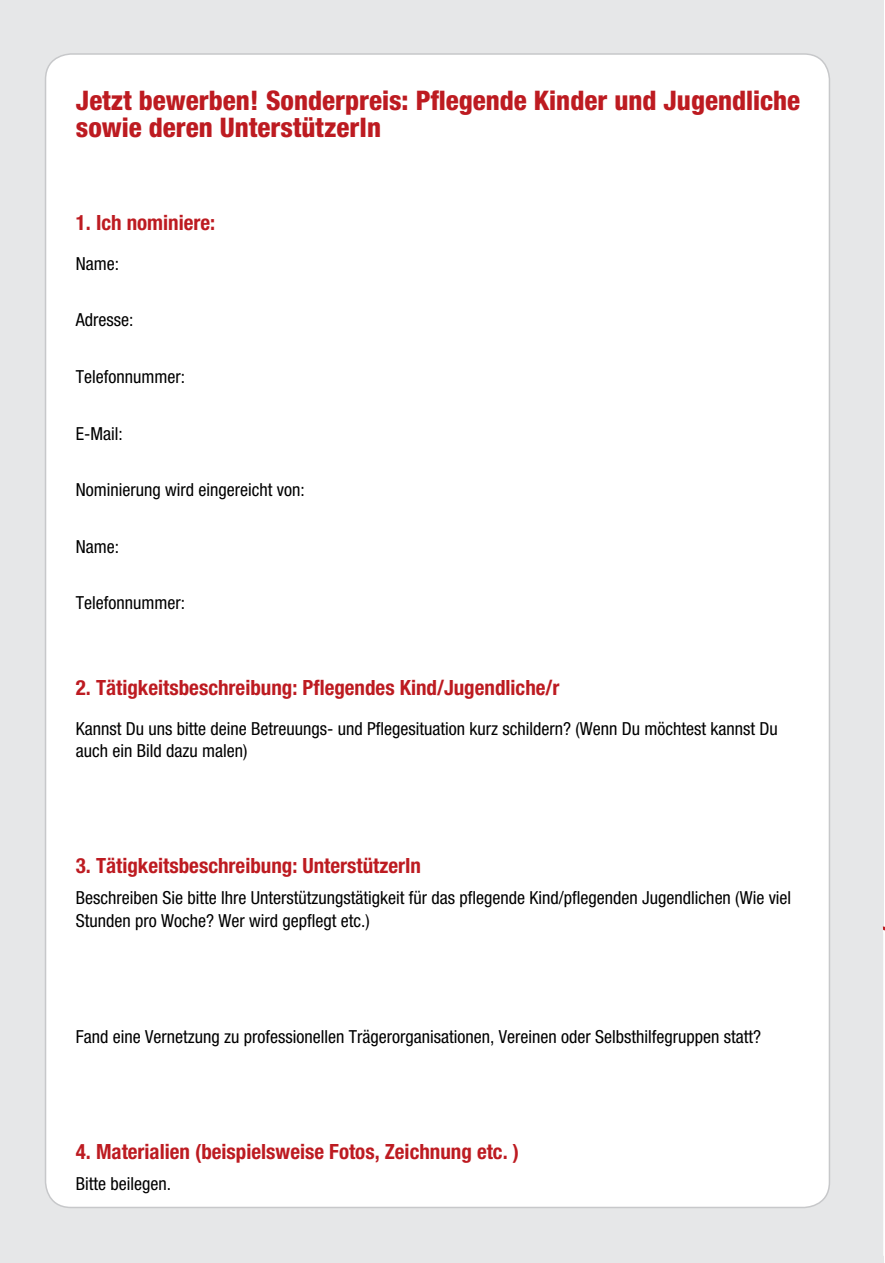
<style>
.page{position:relative;width:885px;height:1263px;background:#fff}
.page>*{position:absolute;margin:0;border:0;box-sizing:border-box;transform-origin:0 0}
.t1{font:800 condensed 27px/27px "Helvetica Neue";color:#bd1b21}
.t2{font:700 condensed 21px "Helvetica Neue";color:#bd1b21}
.t3{font:condensed 18px/22.5px "Helvetica Neue";color:#000}
</style>
<div class="page">
<div style="left:0;top:0;width:883px;height:1263px;background:#e6e7e8"></div>
<div style="left:45px;top:54px;width:784px;height:1153px;background:#fff;border-radius:26px"></div>
<svg style="left:882px;top:887px;width:2px;height:44px"></svg>
<h1 class="t1" style="left:76px;top:87px;width:725px">Jetzt bewerben! Sonderpreis: Pflegende Kinder und Jugendliche sowie deren UnterstützerIn</h1>
<p class="t2" style="left:76px;top:210px;width:141px">1. Ich nominiere:</p>
<p class="t3" style="left:76px;top:252px;width:45px">Name:</p>
<p class="t3" style="left:76px;top:309px;width:59px">Adresse:</p>
<p class="t3" style="left:76px;top:365px;width:111px">Telefonnummer:</p>
<p class="t3" style="left:76px;top:422px;width:48px">E-Mail:</p>
<p class="t3" style="left:76px;top:478px;width:230px">Nominierung wird eingereicht von:</p>
<p class="t3" style="left:76px;top:535px;width:45px">Name:</p>
<p class="t3" style="left:76px;top:591px;width:111px">Telefonnummer:</p>
<p class="t2" style="left:76px;top:675px;width:485px">2. Tätigkeitsbeschreibung: Pflegendes Kind/Jugendliche/r</p>
<p class="t3" style="left:76px;top:717px;width:703px">Kannst Du uns bitte deine Betreuungs- und Pflegesituation kurz schildern? (Wenn Du möchtest kannst Du auch ein Bild dazu malen)</p>
<p class="t2" style="left:76px;top:853px;width:347px">3. Tätigkeitsbeschreibung: UnterstützerIn</p>
<p class="t3" style="left:76px;top:887px;width:717px">Beschreiben Sie bitte Ihre Unterstützungstätigkeit für das pflegende Kind/pflegenden Jugendlichen (Wie viel<br>Stunden pro Woche? Wer wird gepflegt etc.)</p>
<p class="t3" style="left:76px;top:1025px;width:686px">Fand eine Vernetzung zu professionellen Trägerorganisationen, Vereinen oder Selbsthilfegruppen statt?</p>
<p class="t2" style="left:76px;top:1139px;width:444px">4. Materialien (beispielsweise Fotos, Zeichnung etc. )</p>
<p class="t3" style="left:76px;top:1172px;width:97px">Bitte beilegen.</p>
</div>
